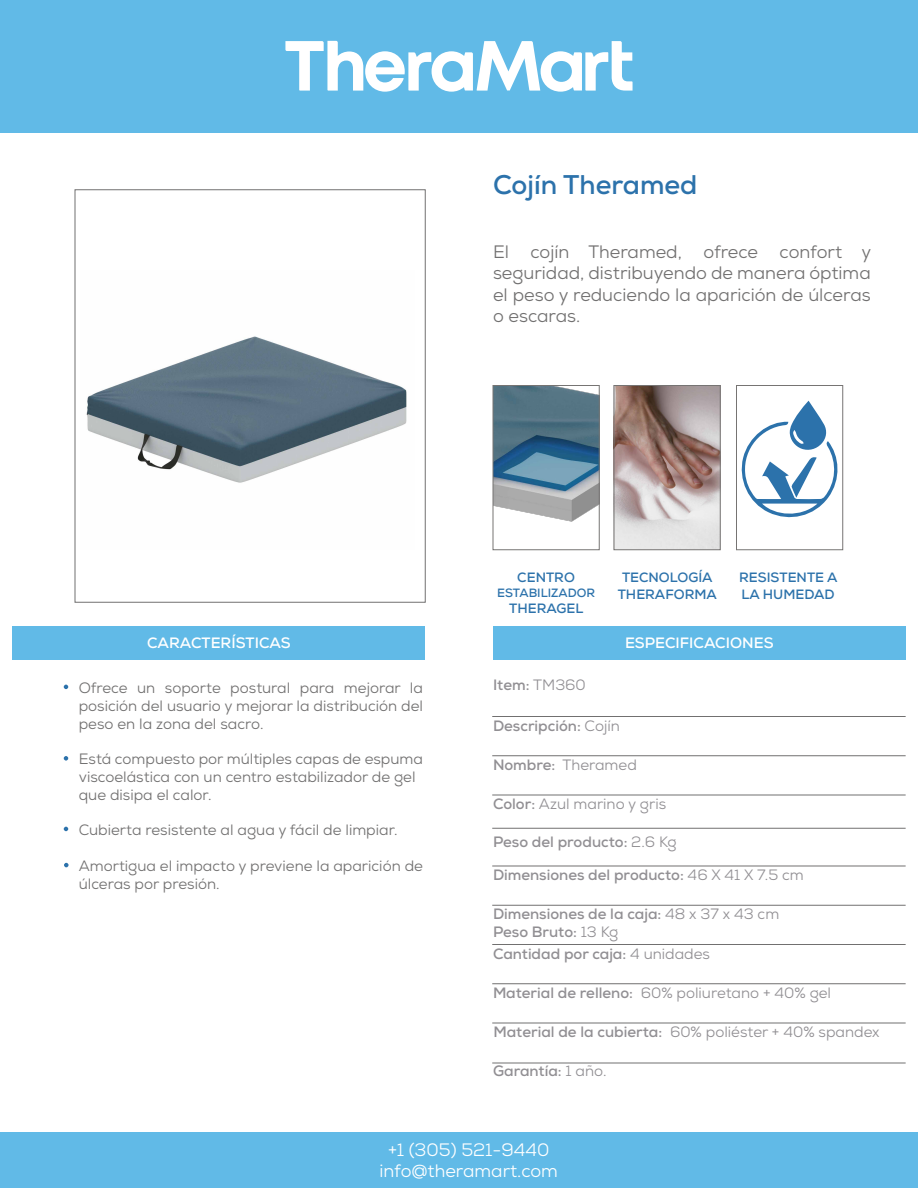
<style>
.page{position:relative;width:918px;height:1188px;background:#fff}
.page>*{position:absolute;margin:0;border:0;box-sizing:border-box;transform-origin:0 0}
.t1{font:700 27px "Nexa";color:#2c72ab}
.t2{font:18px/21.6px "Nexa";color:#717070;text-align:justify}
.t3{font:18px/21.6px "Nexa";color:#fff;text-align:center}
.t4{font:15px/17.9px "Nexa";color:#717070}
.t5{font:700 15px/18px "Nexa";color:#918f93}
.t6{font:15px "Nexa";color:#918f93}
.t7{font:700 15px "Nexa";color:#fff}
.t8{font:700 13.5px/16.2px "Nexa";color:#2c72ab;text-align:center}
.t9{font:700 12px "Nexa";color:#2c72ab}
.s1{font-weight:400}
.s2{font-weight:700}
</style>
<div class="page">
<img style="left:86px;top:336px;width:321px;height:147px">
<svg style="left:64px;top:685px;width:4px;height:4px"></svg>
<svg style="left:64px;top:863px;width:5px;height:4px"></svg>
<svg style="left:64px;top:827px;width:4px;height:4px"></svg>
<svg style="left:64px;top:756px;width:4px;height:5px"></svg>
<div style="left:0;top:1132px;width:918px;height:56px;background:#61bae7"></div>
<div style="left:736px;top:385px;width:107px;height:165px;border:1px solid #767473"></div>
<div style="left:13px;top:626px;width:412px;height:34px;background:#61bae7"></div>
<div style="left:493px;top:626px;width:413px;height:34px;background:#61bae7"></div>
<hr style="left:492px;top:1063px;width:414px;height:1px;background:#717070">
<hr style="left:492px;top:1023px;width:414px;height:1px;background:#717070">
<hr style="left:492px;top:983px;width:414px;height:1px;background:#717070">
<hr style="left:492px;top:944px;width:414px;height:1px;background:#717070">
<hr style="left:492px;top:905px;width:414px;height:1px;background:#717070">
<hr style="left:492px;top:866px;width:414px;height:1px;background:#717070">
<hr style="left:492px;top:828px;width:414px;height:1px;background:#717070">
<hr style="left:492px;top:795px;width:414px;height:1px;background:#717070">
<hr style="left:492px;top:755px;width:414px;height:1px;background:#717070">
<hr style="left:492px;top:716px;width:414px;height:1px;background:#717070">
<img style="left:495px;top:387px;width:103px;height:135px">
<div style="left:493px;top:385px;width:107px;height:165px;border:1px solid #767473"></div>
<img style="left:616px;top:387px;width:103px;height:161px">
<div style="left:614px;top:385px;width:107px;height:165px;border:1px solid #767473"></div>
<svg style="left:741px;top:401px;width:97px;height:117px"></svg>
<div style="left:0;top:0;width:918px;height:133px;background:#61bae7"></div>
<svg style="left:285px;top:41px;width:348px;height:51px"></svg>
<h1 class="t1" style="left:493px;top:167px;width:206px">Cojín Theramed</h1>
<p class="t2" style="left:493px;top:241px;width:380px">El cojín Theramed, ofrece confort y seguridad, distribuyendo de manera óptima el peso y reduciendo la aparición de úlceras o escaras.</p>
<p class="t8" style="left:517px;top:570px;width:59px">CENTRO</p>
<p class="t9" style="left:497px;top:585px;width:99px">ESTABILIZADOR</p>
<p class="t8" style="left:509px;top:600px;width:76px">THERAGEL</p>
<p class="t8" style="left:618px;top:570px;width:101px">TECNOLOGÍA<br>THERAFORMA</p>
<p class="t8" style="left:739px;top:570px;width:100px;text-align:left">RESISTENTE A<br>LA HUMEDAD</p>
<p class="t7" style="left:147px;top:633px;width:145px">CARACTERÍSTICAS</p>
<p class="t7" style="left:625px;top:633px;width:150px">ESPECIFICACIONES</p>
<p class="t4" style="left:79px;top:679px;width:346px;text-align:justify">Ofrece un soporte postural para mejorar la posición del usuario y mejorar la distribución del peso en la zona del sacro.</p>
<p class="t4" style="left:79px;top:750px;width:346px">Está compuesto por múltiples capas de espuma viscoelástica con un centro estabilizador de gel que disipa el calor.</p>
<p class="t4" style="left:79px;top:821px;width:321px">Cubierta resistente al agua y fácil de limpiar.</p>
<p class="t4" style="left:79px;top:857px;width:346px">Amortigua el impacto y previene la aparición de úlceras por presión.</p>
<p class="t5" style="left:493px;top:676px;width:94px">Item: <span class="s1">TM360</span></p>
<p class="t5" style="left:493px;top:716px;width:128px">Descripción: <span class="s1">Cojín</span></p>
<p class="t6" style="left:493px;top:755px;width:145px"><span class="s2">Nombre:</span> Theramed</p>
<p class="t6" style="left:493px;top:795px;width:175px"><span class="s2">Color:</span> Azul marino y gris</p>
<p class="t5" style="left:493px;top:833px;width:185px">Peso del producto: <span class="s1">2.6 Kg</span></p>
<p class="t5" style="left:493px;top:866px;width:312px">Dimensiones del producto: <span class="s1">46 X 41 X 7.5 cm</span></p>
<p class="t5" style="left:493px;top:905px;width:288px">Dimensiones de la caja: <span class="s1">48 x 37 x 43 cm<br></span>Peso Bruto: <span class="s1">13 Kg</span></p>
<p class="t5" style="left:493px;top:945px;width:219px">Cantidad por caja: <span class="s1">4 unidades</span></p>
<p class="t6" style="left:493px;top:983px;width:340px"><span class="s2">Material de relleno:</span> 60% poliuretano + 40% gel</p>
<p class="t6" style="left:493px;top:1023px;width:388px"><span class="s2">Material de la cubierta:</span> 60% poliéster + 40% spandex</p>
<p class="t5" style="left:493px;top:1062px;width:115px">Garantía: <span class="s1">1 año.</span></p>
<p class="t3" style="left:380px;top:1139px;width:180px">+1 (305) 521-9440 info@theramart.com</p>
</div>
